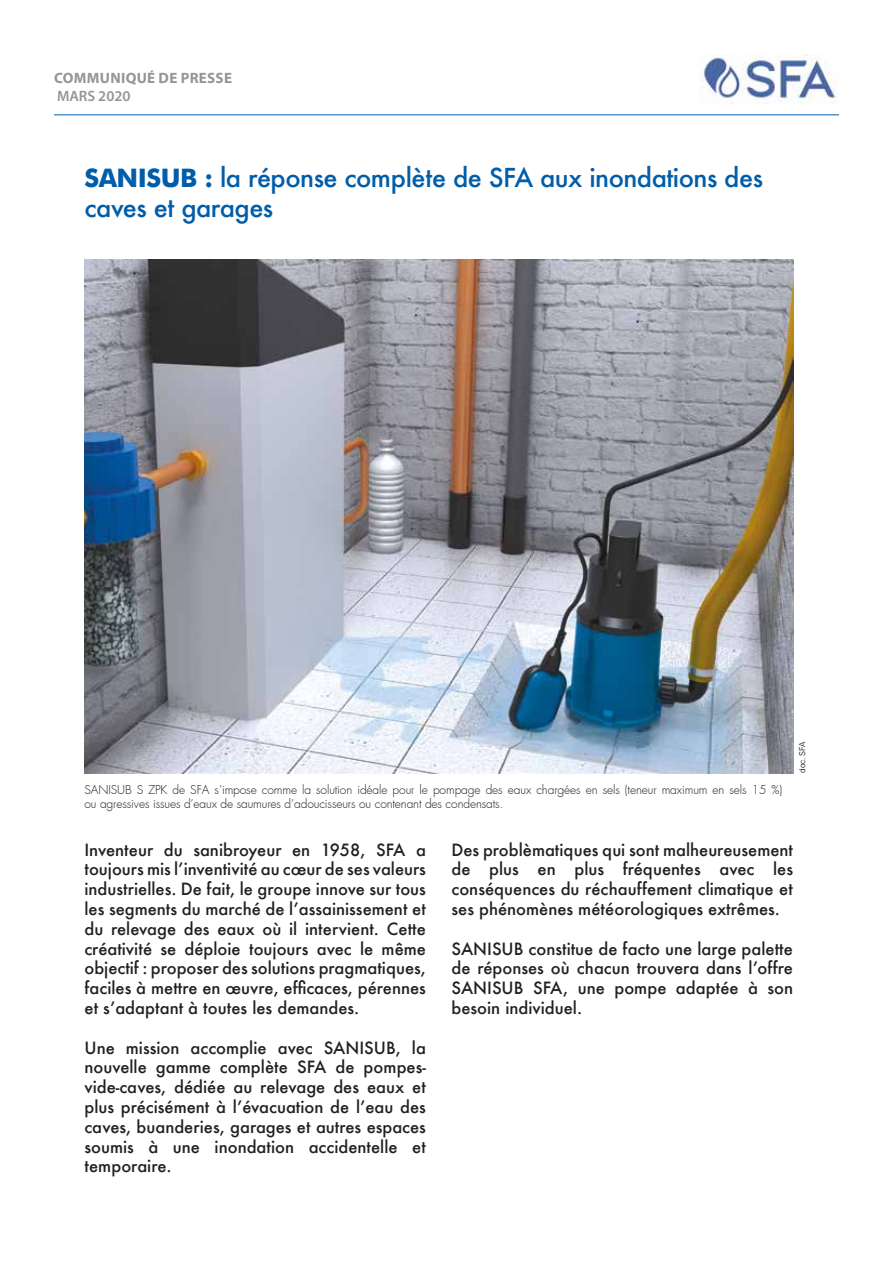
<style>
.page{position:relative;width:893px;height:1263px;background:#fff}
.page>*{position:absolute;margin:0;border:0;box-sizing:border-box;transform-origin:0 0}
.t1{font:500 25.5px/30.6px "Futura";letter-spacing:-.02em;color:#005daa}
.t2{font:500 16.5px/19.8px "Futura";color:#231f20;text-align:justify}
.t3{font:700 15px "Myriad Pro";letter-spacing:.02em;color:#959595}
.t4{font:600 15px "Myriad Pro";color:#959595}
.t5{font:300 12px/14.4px "Futura";letter-spacing:-.01em;color:#231f20}
.t6{font:300 8.1px "Univers LT Pro 45";color:#000}
.s1{font-weight:700}
</style>
<div class="page">
<img style="left:700px;top:54px;width:136px;height:50px">
<hr style="left:54px;top:114px;width:785px;height:1px;background:#005daa">
<img style="left:84px;top:259px;width:709px;height:514px">
<p class="t3" style="left:54px;top:68px;width:179px">COMMUNIQUÉ DE PRESSE</p>
<p class="t4" style="left:57px;top:87px;width:75px">MARS 2020</p>
<h1 class="t1" style="left:84px;top:162px;width:680px"><span class="s1">SANISUB :</span> la réponse complète de SFA aux inondations des caves et garages</h1>
<p class="t5" style="left:84px;top:782px;width:699px">SANISUB S ZPK de SFA s’impose comme la solution idéale pour le pompage des eaux chargées en sels (teneur maximum en sels 15 %) ou agressives issues d’eaux de saumures d’adoucisseurs ou contenant des condensats.</p>
<p class="t6" style="left:797px;top:773px;width:33px;rotate:-90deg">doc. SFA</p>
<p class="t2" style="left:84px;top:839px;width:343px">Inventeur du sanibroyeur en 1958, SFA a toujours mis l’inventivité au cœur de ses valeurs industrielles. De fait, le groupe innove sur tous les segments du marché de l’assainissement et du relevage des eaux où il intervient. Cette créativité se déploie toujours avec le même objectif : proposer des solutions pragmatiques, faciles à mettre en œuvre, efficaces, pérennes et s’adaptant à toutes les demandes.</p>
<p class="t2" style="left:84px;top:1037px;width:343px">Une mission accomplie avec SANISUB, la nouvelle gamme complète SFA de pompes&shy;vide-caves, dédiée au relevage des eaux et plus précisément à l’évacuation de l’eau des caves, buanderies, garages et autres espaces soumis à une inondation accidentelle et temporaire.</p>
<p class="t2" style="left:451px;top:839px;width:343px">Des problèmatiques qui sont malheureusement de plus en plus fréquentes avec les conséquences du réchauffement climatique et ses phénomènes météorologiques extrêmes.</p>
<p class="t2" style="left:451px;top:938px;width:343px">SANISUB constitue de facto une large palette de réponses où chacun trouvera dans l’offre SANISUB SFA, une pompe adaptée à son besoin individuel.</p>
</div>
